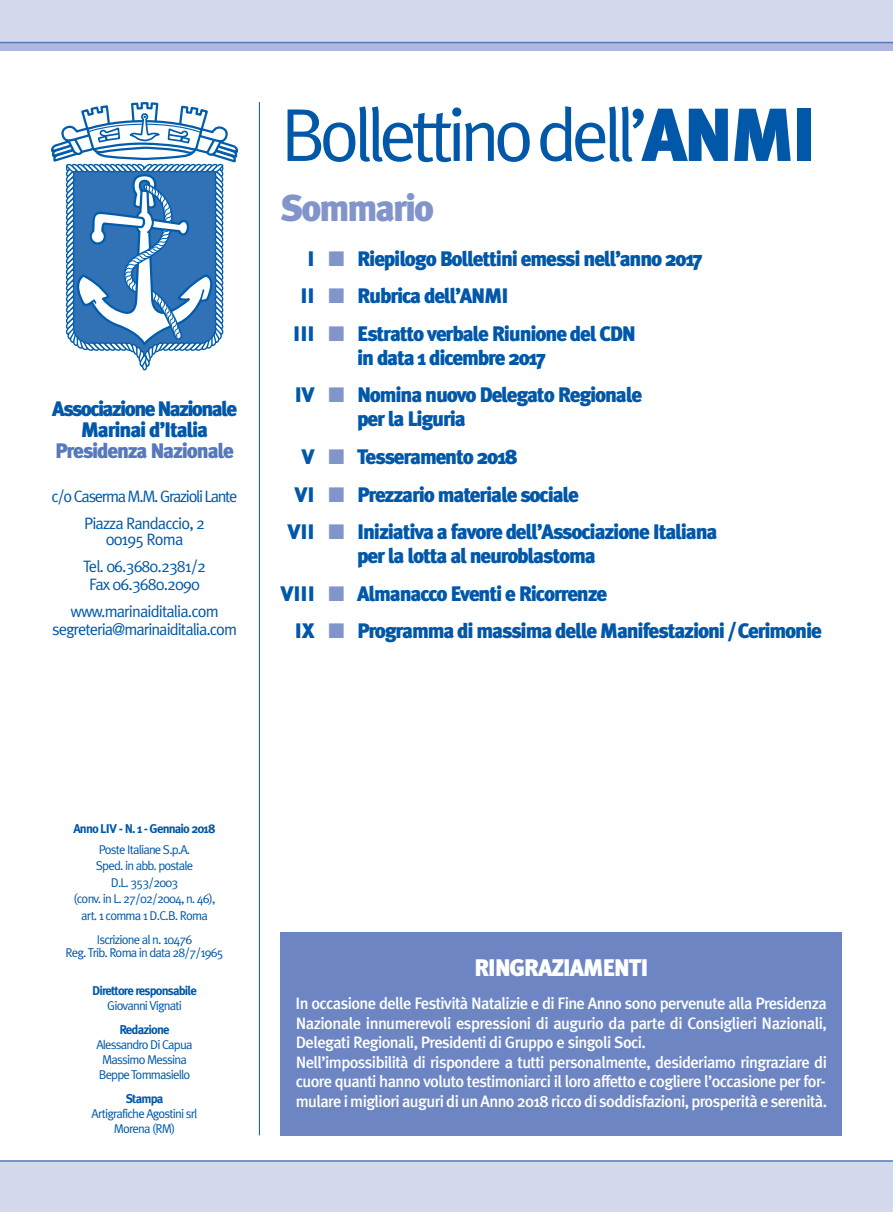
<style>
.page{position:relative;width:893px;height:1212px;background:#fff}
.page>*{position:absolute;margin:0;border:0;box-sizing:border-box;transform-origin:0 0}
.t1{font:75px "Meta Plus Normal";letter-spacing:-.08em;color:#0157a8}
.t2{font:900 37.5px "Meta Plus";letter-spacing:-.055em;color:#8295cb}
.t3{font:900 24px "Meta Plus";letter-spacing:-.055em;color:#fff}
.t4{font:900 21px/37.5px "Meta Plus";letter-spacing:-.055em;color:#0157a8}
.t5{font:900 21px/21px "Meta Plus";letter-spacing:-.08em;color:#0157a8;text-align:center}
.t6{font:900 21px "Meta Plus";letter-spacing:-.055em;color:#5779bc}
.t7{font:500 16.5px/19.5px "Meta Plus";letter-spacing:-.04em;color:#fff}
.t8{font:16.5px/27px "Meta Plus Normal";letter-spacing:-.055em;color:#0157a8;text-align:center}
.t9{font:16.5px/27px "Meta Plus Normal";letter-spacing:-.08em;color:#0157a8;text-align:center}
.t10{font:12.75px/16.5px "Meta Plus Normal";letter-spacing:-.065em;color:#0157a8;text-align:center}
.t11{font:700 12.75px "Meta Plus";letter-spacing:-.065em;color:#0157a8}
.s1{font-family:"Meta Plus";font-weight:900}
.s2{color:#8295cb}
</style>
<div class="page">
<hr style="left:259px;top:102px;width:1px;height:1033px;background:#0157a8">
<svg style="left:51px;top:102px;width:187px;height:268px"></svg>
<div style="left:0;top:1161px;width:893px;height:51px;background:#d4d9ed"></div>
<hr style="left:0;top:1160px;width:893px;height:2px;background:#5779bc">
<div style="left:0;top:43px;width:893px;height:8px;background:#aeb9dd"></div>
<div style="left:0;top:0;width:893px;height:43px;background:#d4d9ed"></div>
<hr style="left:0;top:42px;width:893px;height:1px;background:#5779bc">
<div style="left:281px;top:932px;width:561px;height:203px;background:#6d86c3"></div>
<p class="t5" style="left:52px;top:398px;width:187px">Associazione Nazionale<br>Marinai d’Italia</p>
<p class="t6" style="left:55px;top:439px;width:180px">Presidenza Nazionale</p>
<p class="t9" style="left:52px;top:482px;width:188px">c/o Caserma M.M. Grazioli Lante<br>Piazza Randaccio, 2</p>
<p class="t8" style="left:83px;top:526px;width:125px">00195 Roma<br>Tel. 06.3680.2381/2</p>
<p class="t8" style="left:70px;top:571px;width:150px">Fax 06.3680.2090 www.marinaiditalia.com</p>
<p class="t8" style="left:52px;top:616px;width:186px">segreteria@marinaiditalia.com</p>
<h1 class="t1" style="left:281px;top:91px;width:538px">Bollettinodell’<span class="s1">ANMI</span></h1>
<h2 class="t2" style="left:281px;top:186px;width:155px">Sommario</h2>
<p class="t4" style="left:307px;top:240px;width:396px">I <span class="s2">■</span> Riepilogo Bollettini emessi nell’anno 2017</p>
<p class="t4" style="left:300px;top:277px;width:210px">II <span class="s2">■</span> Rubrica dell’ANMI</p>
<p class="t4" style="left:293px;top:315px;width:344px">III <span class="s2">■</span> Estratto verbale Riunione del CDN</p>
<p class="t4" style="left:295px;top:339px;width:349px;text-indent:62px">in data 1 dicembre 2017<br>IV <span class="s2">■</span> Nomina nuovo Delegato Regionale</p>
<p class="t4" style="left:357px;top:400px;width:110px">per la Liguria</p>
<p class="t4" style="left:302px;top:438px;width:217px">V <span class="s2">■</span> Tesseramento 2018</p>
<p class="t4" style="left:295px;top:475px;width:286px">VI <span class="s2">■</span> Prezzario materiale sociale</p>
<p class="t4" style="left:288px;top:513px;width:431px">VII <span class="s2">■</span> Iniziativa a favore dell’Associazione Italiana</p>
<p class="t4" style="left:357px;top:537px;width:240px">per la lotta al neuroblastoma</p>
<p class="t4" style="left:281px;top:574px;width:328px">VIII <span class="s2">■</span> Almanacco Eventi e Ricorrenze</p>
<p class="t4" style="left:295px;top:612px;width:528px">IX <span class="s2">■</span> Programma di massima delle Manifestazioni/Cerimonie</p>
<p class="t11" style="left:73px;top:821px;width:144px">Anno LIV - N. 1 - Gennaio 2018</p>
<p class="t10" style="left:74px;top:841px;width:144px">Poste Italiane S.p.A.<br>Sped. in abb. postale<br>D.L. 353/2003<br>(conv. in L. 27/02/2004, n. 46), art. 1 comma 1 D.C.B. Roma</p>
<p class="t10" style="left:66px;top:932px;width:160px;line-height:13.5px">Iscrizione al n. 10476<br>Reg. Trib. Roma in data 28/7/1965</p>
<p class="t11" style="left:92px;top:983px;width:106px">Direttore responsabile</p>
<p class="t10" style="left:107px;top:997px;width:76px">Giovanni Vignati</p>
<p class="t11" style="left:119px;top:1022px;width:52px">Redazione</p>
<p class="t10" style="left:96px;top:1037px;width:98px;line-height:15px;text-align:left">Alessandro Di Capua<br>Massimo Messina<br>Beppe Tommasiello</p>
<p class="t11" style="left:126px;top:1091px;width:39px">Stampa</p>
<p class="t10" style="left:92px;top:1106px;width:107px;line-height:15px">Artigrafiche Agostini srl<br>Morena (RM)</p>
<h3 class="t3" style="left:474px;top:954px;width:176px">RINGRAZIAMENTI</h3>
<p class="t7" style="left:296px;top:994px;width:533px">In occasione delle Festività Natalizie e di Fine Anno sono pervenute alla Presidenza Nazionale innumerevoli espressioni di augurio da parte di Consiglieri Nazionali, Delegati Regionali, Presidenti di Gruppo e singoli Soci.<br>Nell’impossibilità di rispondere a tutti personalmente, desideriamo ringraziare di cuore quanti hanno voluto testimoniarci il loro affetto e cogliere l’occasione per for&shy;mulare i migliori auguri di un Anno 2018 ricco di soddisfazioni, prosperità e serenità.</p>
</div>
